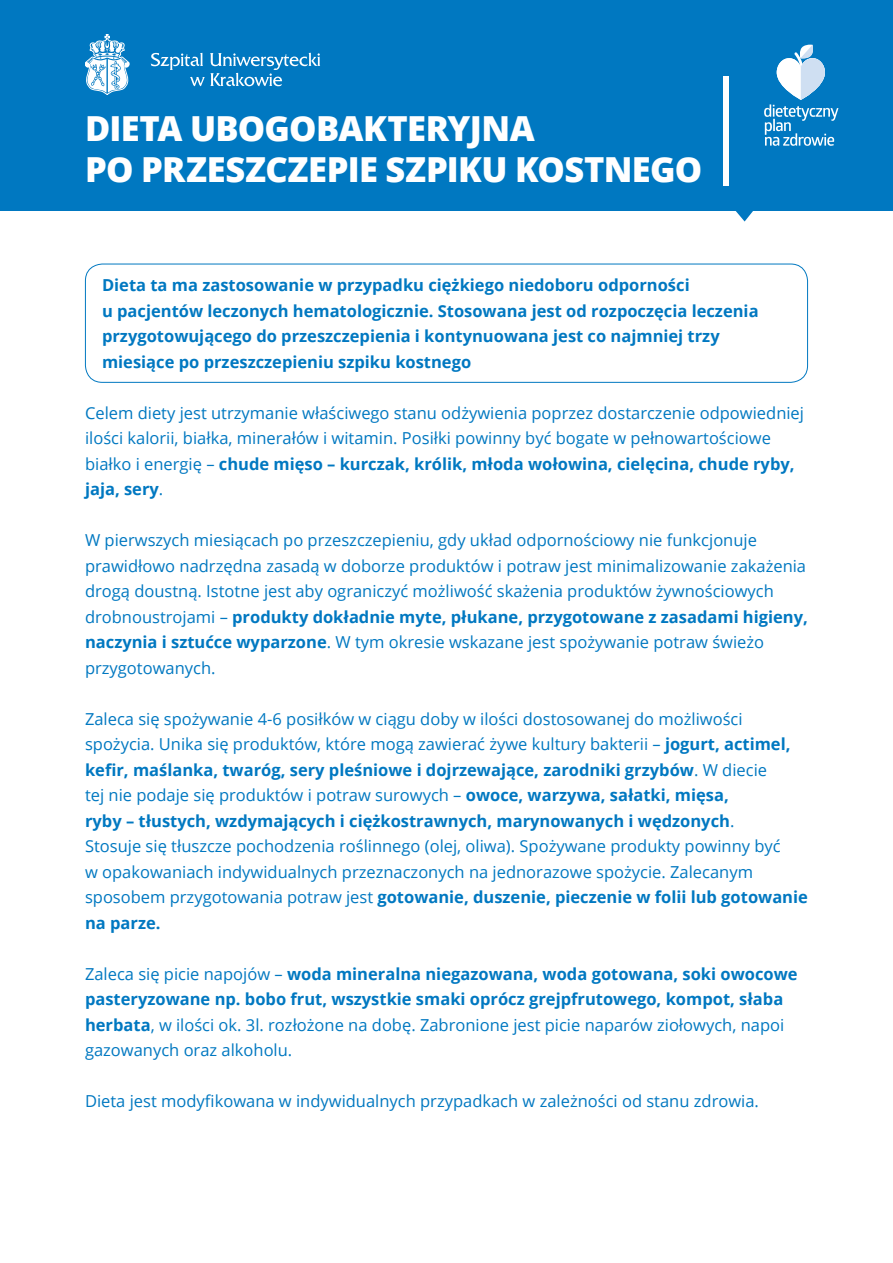
<style>
.page{position:relative;width:893px;height:1263px;background:#fff}
.page>*{position:absolute;margin:0;border:0;box-sizing:border-box;transform-origin:0 0}
.t1{font:800 34.5px/40.5px "Open Sans";letter-spacing:-.02em;color:#fff}
.t2{font:16.5px/25.5px "Open Sans";color:#0078c1}
.t3{font:700 16.5px/25.5px "Open Sans";color:#0078c1}
.s1{font-weight:700}
.s2{font-weight:400}
</style>
<div class="page">
<div style="left:0;top:0;width:893px;height:211px;background:#0078c1"></div>
<svg style="left:736px;top:211px;width:17px;height:10px"></svg>
<div style="left:723px;top:76px;width:5px;height:110px;background:#fff"></div>
<svg style="left:85px;top:34px;width:44px;height:60px"></svg>
<svg style="left:151px;top:53px;width:169px;height:33px"></svg>
<svg style="left:764px;top:45px;width:74px;height:101px"></svg>
<div style="left:85px;top:264px;width:723px;height:119px;border:1px solid #0078c1;border-radius:17px"></div>
<h1 class="t1" style="left:85px;top:107px;width:619px">DIETA UBOGOBAKTERYJNA<br>PO PRZESZCZEPIE SZPIKU KOSTNEGO</h1>
<p class="t3" style="left:102px;top:272px;width:658px">Dieta ta ma zastosowanie w przypadku ciężkiego niedoboru odporności<br>u pacjentów leczonych hematologicznie. Stosowana jest od rozpoczęcia leczenia przygotowującego do przeszczepienia i kontynuowana jest co najmniej trzy miesiące po przeszczepieniu szpiku kostnego</p>
<p class="t2" style="left:85px;top:399px;width:720px">Celem diety jest utrzymanie właściwego stanu odżywienia poprzez dostarczenie odpowiedniej ilości kalorii, białka, minerałów i witamin. Posiłki powinny być bogate w pełnowartościowe białko i energię – <span class="s1">chude mięso – kurczak, królik, młoda wołowina, cielęcina, chude ryby, jaja, sery</span>.</p>
<p class="t2" style="left:85px;top:527px;width:724px">W pierwszych miesiącach po przeszczepieniu, gdy układ odpornościowy nie funkcjonuje prawidłowo nadrzędna zasadą w doborze produktów i potraw jest minimalizowanie zakażenia drogą doustną. Istotne jest aby ograniczyć możliwość skażenia produktów żywnościowych drobnoustrojami – <span class="s1">produkty dokładnie myte, płukane, przygotowane z zasadami higieny, naczynia i sztućce wyparzone</span>. W tym okresie wskazane jest spożywanie potraw świeżo przygotowanych.</p>
<p class="t2" style="left:85px;top:705px;width:724px">Zaleca się spożywanie 4-6 posiłków w ciągu doby w ilości dostosowanej do możliwości spożycia. Unika się produktów, które mogą zawierać żywe kultury bakterii – <span class="s1">jogurt, actimel, kefir, maślanka, twaróg, sery pleśniowe i dojrzewające, zarodniki grzybów</span>. W diecie<br>tej nie podaje się produktów i potraw surowych – <span class="s1">owoce, warzywa, sałatki, mięsa,<br>ryby – tłustych, wzdymających i ciężkostrawnych, marynowanych i wędzonych</span>.<br>Stosuje się tłuszcze pochodzenia roślinnego (olej, oliwa). Spożywane produkty powinny być<br>w opakowaniach indywidualnych przeznaczonych na jednorazowe spożycie. Zalecanym sposobem przygotowania potraw jest <span class="s1">gotowanie, duszenie, pieczenie w folii lub gotowanie na parze.</span></p>
<p class="t3" style="left:85px;top:960px;width:714px"><span class="s2">Zaleca się picie napojów –</span> woda mineralna niegazowana, woda gotowana, soki owocowe pasteryzowane np. bobo frut, wszystkie smaki oprócz grejpfrutowego, kompot, słaba herbata<span class="s2">, w ilości ok. 3l. rozłożone na dobę. Zabronione jest picie naparów ziołowych, napoi gazowanych oraz alkoholu.</span></p>
<p class="t2" style="left:85px;top:1088px;width:675px">Dieta jest modyfikowana w indywidualnych przypadkach w zależności od stanu zdrowia.</p>
</div>
